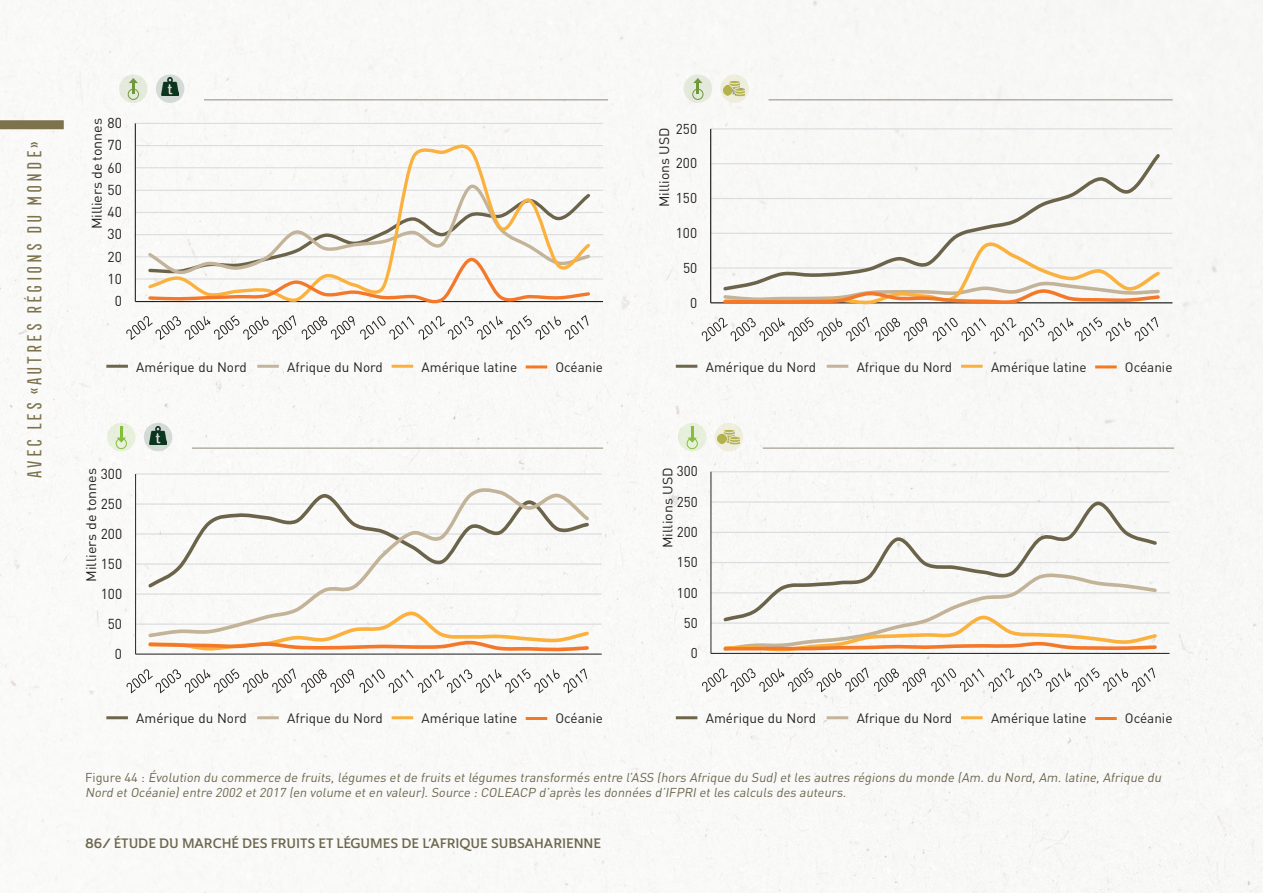
<style>
.page{position:relative;width:1263px;height:893px;background:#fff}
.page>*{position:absolute;margin:0;border:0;box-sizing:border-box;transform-origin:0 0}
.t1{font:19.5px "Frontage Condensed";color:#7c734d}
.t2{font:14.25px "DIN Pro";letter-spacing:.005em;color:#231f20;scale:.96 1}
.t3{font:14.25px "DIN Pro";letter-spacing:.005em;color:#231f20}
.t4{font:14.1px "DIN Pro";color:#231f20;scale:.95 1}
.t5{font:14.1px "DIN Pro";color:#231f20;scale:.96 1}
.t6{font:13.8px "DIN Pro";letter-spacing:-.01em;color:#231f20}
.t7{font:13.65px "DIN Pro";color:#231f20;scale:1.04 1}
.t8{font:13.65px "DIN Pro";color:#231f20}
.Body{font:13.5px "DIN Pro";color:#231f20}
.t9{font:13.5px "Ainslie Nor Dem";color:#6d664d}
.t10{font:13.35px "DIN Pro";color:#231f20;scale:1.06 1}
.Titre_figure{font:italic 12.75px/15.3px "DIN Pro";color:#6d664d}
.s1{font-style:normal}
</style>
<div class="page">
<img style="left:0;top:0;width:1263px;height:893px">
<div style="left:0;top:120px;width:64px;height:9px;background:#7c734d"></div>
<hr style="left:135px;top:278px;width:468px;height:2px;background:#dcdddf">
<hr style="left:135px;top:256px;width:468px;height:1px;background:#dcdddf">
<hr style="left:135px;top:234px;width:468px;height:1px;background:#dcdddf">
<hr style="left:135px;top:212px;width:468px;height:1px;background:#dcdddf">
<hr style="left:135px;top:190px;width:468px;height:1px;background:#dcdddf">
<hr style="left:135px;top:167px;width:468px;height:1px;background:#dcdddf">
<hr style="left:135px;top:145px;width:468px;height:1px;background:#dcdddf">
<hr style="left:135px;top:123px;width:468px;height:1px;background:#dcdddf">
<hr style="left:135px;top:123px;width:1px;height:179px;background:#231f20">
<hr style="left:135px;top:301px;width:468px;height:1px;background:#231f20">
<svg style="left:146px;top:139px;width:447px;height:41px"></svg>
<svg style="left:145px;top:180px;width:448px;height:128px"></svg>
<svg style="left:126px;top:315px;width:170px;height:25px"></svg>
<svg style="left:302px;top:315px;width:287px;height:25px"></svg>
<hr style="left:136px;top:623px;width:466px;height:2px;background:#dcdddf">
<hr style="left:136px;top:593px;width:466px;height:2px;background:#dcdddf">
<hr style="left:136px;top:563px;width:466px;height:2px;background:#dcdddf">
<hr style="left:136px;top:533px;width:466px;height:2px;background:#dcdddf">
<hr style="left:136px;top:503px;width:466px;height:2px;background:#dcdddf">
<hr style="left:136px;top:473px;width:466px;height:2px;background:#dcdddf">
<hr style="left:135px;top:474px;width:1px;height:180px;background:#231f20">
<hr style="left:136px;top:654px;width:466px;height:1px;background:#231f20">
<svg style="left:146px;top:482px;width:446px;height:157px"></svg>
<svg style="left:147px;top:611px;width:444px;height:42px"></svg>
<svg style="left:126px;top:668px;width:461px;height:25px"></svg>
<hr style="left:711px;top:267px;width:461px;height:2px;background:#dcdddf">
<hr style="left:711px;top:233px;width:461px;height:1px;background:#dcdddf">
<hr style="left:711px;top:198px;width:461px;height:1px;background:#dcdddf">
<hr style="left:711px;top:163px;width:461px;height:1px;background:#dcdddf">
<hr style="left:711px;top:128px;width:461px;height:1px;background:#dcdddf">
<hr style="left:710px;top:129px;width:1px;height:174px;background:#231f20">
<hr style="left:711px;top:302px;width:461px;height:1px;background:#231f20">
<svg style="left:721px;top:151px;width:442px;height:83px"></svg>
<svg style="left:721px;top:234px;width:442px;height:71px"></svg>
<svg style="left:702px;top:317px;width:167px;height:25px"></svg>
<svg style="left:875px;top:318px;width:52px;height:24px"></svg>
<svg style="left:933px;top:317px;width:225px;height:25px"></svg>
<hr style="left:711px;top:622px;width:458px;height:2px;background:#dcdddf">
<hr style="left:711px;top:592px;width:458px;height:1px;background:#dcdddf">
<hr style="left:711px;top:562px;width:458px;height:1px;background:#dcdddf">
<hr style="left:711px;top:532px;width:458px;height:1px;background:#dcdddf">
<hr style="left:711px;top:501px;width:458px;height:2px;background:#dcdddf">
<hr style="left:711px;top:471px;width:458px;height:1px;background:#dcdddf">
<hr style="left:710px;top:472px;width:1px;height:181px;background:#231f20">
<hr style="left:711px;top:653px;width:458px;height:1px;background:#231f20">
<svg style="left:721px;top:499px;width:438px;height:70px"></svg>
<svg style="left:721px;top:569px;width:438px;height:84px"></svg>
<svg style="left:702px;top:667px;width:166px;height:25px"></svg>
<svg style="left:874px;top:667px;width:281px;height:25px"></svg>
<hr style="left:106px;top:365px;width:22px;height:3px;background:#6d664d">
<hr style="left:257px;top:365px;width:22px;height:3px;background:#c3b49b">
<hr style="left:392px;top:365px;width:21px;height:3px;background:#fbb03e">
<hr style="left:526px;top:365px;width:21px;height:3px;background:#f47921">
<hr style="left:106px;top:716px;width:22px;height:3px;background:#6d664d">
<hr style="left:257px;top:716px;width:22px;height:3px;background:#c3b49b">
<hr style="left:392px;top:716px;width:21px;height:3px;background:#fbb03e">
<hr style="left:526px;top:717px;width:21px;height:3px;background:#f47921">
<hr style="left:676px;top:716px;width:21px;height:3px;background:#6d664d">
<hr style="left:827px;top:716px;width:21px;height:3px;background:#c3b49b">
<hr style="left:961px;top:716px;width:22px;height:3px;background:#fbb03e">
<hr style="left:1095px;top:717px;width:22px;height:3px;background:#f47921">
<hr style="left:676px;top:365px;width:21px;height:3px;background:#6d664d">
<hr style="left:827px;top:365px;width:21px;height:3px;background:#c3b49b">
<hr style="left:961px;top:365px;width:22px;height:3px;background:#fbb03e">
<hr style="left:1095px;top:365px;width:22px;height:3px;background:#f47921">
<svg style="left:119px;top:74px;width:29px;height:29px"></svg>
<svg style="left:129px;top:78px;width:9px;height:16px"></svg>
<div style="left:128px;top:89px;width:11px;height:11px;border:1px solid #70983f;border-radius:50%"></div>
<div style="left:156px;top:74px;width:28px;height:29px;background:#d4dbd7;border-radius:50%"></div>
<img style="left:161px;top:78px;width:18px;height:18px">
<hr style="left:204px;top:99px;width:404px;height:2px;background:#6d664d">
<div style="left:684px;top:74px;width:28px;height:29px;background:#e3e9db;border-radius:50%"></div>
<svg style="left:693px;top:78px;width:9px;height:16px"></svg>
<div style="left:692px;top:89px;width:11px;height:11px;border:1px solid #70983f;border-radius:50%"></div>
<svg style="left:720px;top:74px;width:29px;height:29px"></svg>
<img style="left:723px;top:78px;width:22px;height:21px">
<hr style="left:768px;top:99px;width:404px;height:2px;background:#6d664d">
<div style="left:107px;top:423px;width:29px;height:28px;background:#e8f0db;border-radius:50%"></div>
<svg style="left:117px;top:426px;width:9px;height:17px"></svg>
<div style="left:116px;top:438px;width:11px;height:11px;border:1px solid #85be3c;border-radius:50%"></div>
<div style="left:144px;top:423px;width:28px;height:28px;background:linear-gradient(to right,#d4dbd7,#d4dcd8);border-radius:50%"></div>
<img style="left:149px;top:426px;width:18px;height:18px">
<hr style="left:192px;top:447px;width:411px;height:2px;background:#6d664d">
<div style="left:678px;top:423px;width:28px;height:28px;background:#e7efdb;border-radius:50%"></div>
<svg style="left:687px;top:426px;width:10px;height:17px"></svg>
<div style="left:687px;top:438px;width:11px;height:11px;border:1px solid #85be3c;border-radius:50%"></div>
<svg style="left:715px;top:423px;width:28px;height:28px"></svg>
<img style="left:718px;top:426px;width:21px;height:22px">
<hr style="left:763px;top:447px;width:411px;height:2px;background:#6d664d">
<h1 class="t1" style="left:24px;top:480px;width:340px;rotate:-90deg">avec les «autres régions du monde»</h1>
<p class="t3" style="left:108px;top:113px;width:16px">80</p>
<p class="t6" style="left:87px;top:229px;width:113px;rotate:-90deg">Milliers de tonnes</p>
<p class="t3" style="left:108px;top:136px;width:16px">70</p>
<p class="t3" style="left:108px;top:158px;width:16px">60</p>
<p class="t3" style="left:108px;top:180px;width:16px">50</p>
<p class="t3" style="left:108px;top:202px;width:16px">40</p>
<p class="t3" style="left:108px;top:224px;width:16px">30</p>
<p class="t3" style="left:108px;top:247px;width:16px">20</p>
<p class="t3" style="left:108px;top:269px;width:16px">10</p>
<p class="t3" style="left:115px;top:291px;width:9px">0</p>
<p class="Body" style="left:136px;top:357px;width:112px">Amérique du Nord</p>
<p class="Body" style="left:287px;top:357px;width:97px">Afrique du Nord</p>
<p class="Body" style="left:422px;top:357px;width:97px">Amérique latine</p>
<p class="Body" style="left:555px;top:357px;width:49px">Océanie</p>
<p class="t5" style="left:676px;top:119px;width:24px">250</p>
<p class="t8" style="left:655px;top:207px;width:81px;rotate:-90deg">Millions USD</p>
<p class="t5" style="left:676px;top:154px;width:24px">200</p>
<p class="t5" style="left:676px;top:189px;width:24px">150</p>
<p class="t5" style="left:676px;top:223px;width:24px">100</p>
<p class="t5" style="left:683px;top:258px;width:16px">50</p>
<p class="t5" style="left:690px;top:293px;width:9px">0</p>
<p class="Body" style="left:706px;top:357px;width:112px">Amérique du Nord</p>
<p class="Body" style="left:857px;top:357px;width:97px">Afrique du Nord</p>
<p class="Body" style="left:991px;top:357px;width:97px">Amérique latine</p>
<p class="Body" style="left:1125px;top:357px;width:49px">Océanie</p>
<p class="t2" style="left:101px;top:464px;width:24px">300</p>
<p class="t7" style="left:82px;top:582px;width:111px;rotate:-90deg">Milliers de tonnes</p>
<p class="t2" style="left:101px;top:494px;width:24px">250</p>
<p class="t2" style="left:101px;top:524px;width:24px">200</p>
<p class="t2" style="left:101px;top:554px;width:24px">150</p>
<p class="t4" style="left:677px;top:462px;width:24px">300</p>
<p class="t10" style="left:659px;top:548px;width:78px;rotate:-90deg">Millions USD</p>
<p class="t4" style="left:677px;top:492px;width:24px">250</p>
<p class="t4" style="left:677px;top:522px;width:24px">200</p>
<p class="t4" style="left:677px;top:553px;width:24px">150</p>
<p class="t2" style="left:101px;top:584px;width:24px">100</p>
<p class="t4" style="left:677px;top:583px;width:24px">100</p>
<p class="t2" style="left:108px;top:614px;width:16px">50</p>
<p class="t4" style="left:684px;top:613px;width:16px">50</p>
<p class="t2" style="left:115px;top:644px;width:9px">0</p>
<p class="t4" style="left:691px;top:643px;width:9px">0</p>
<p class="Body" style="left:136px;top:709px;width:112px">Amérique du Nord</p>
<p class="Body" style="left:287px;top:709px;width:97px">Afrique du Nord</p>
<p class="Body" style="left:422px;top:709px;width:97px">Amérique latine</p>
<p class="Body" style="left:555px;top:709px;width:49px">Océanie</p>
<p class="Body" style="left:706px;top:709px;width:112px">Amérique du Nord</p>
<p class="Body" style="left:857px;top:709px;width:97px">Afrique du Nord</p>
<p class="Body" style="left:991px;top:709px;width:97px">Amérique latine</p>
<p class="Body" style="left:1125px;top:709px;width:49px">Océanie</p>
<p class="Titre_figure" style="left:85px;top:769px;width:1080px"><span class="s1">F i g u re 4 4 :</span> Évolution du commerce de fruits,légumes etde fruits etlégumes transformés entre l’ASS (hors Afrique du Sud)etles autres régions du monde (Am.du Nord,Am.latine,Afrique du<br>Nord etOcéanie)entre 2002 et2017 (en volume eten valeur).Source :COLEACP d’après les données d’IFPRIetles calculs des auteurs.</p>
<p class="t9" style="left:85px;top:834px;width:518px">86/ ÉTUDE DU MARCHÉ DES FRUITS ET LÉGUMES DE L’AFRIQUE SUBSAHARIENNE</p>
</div>
